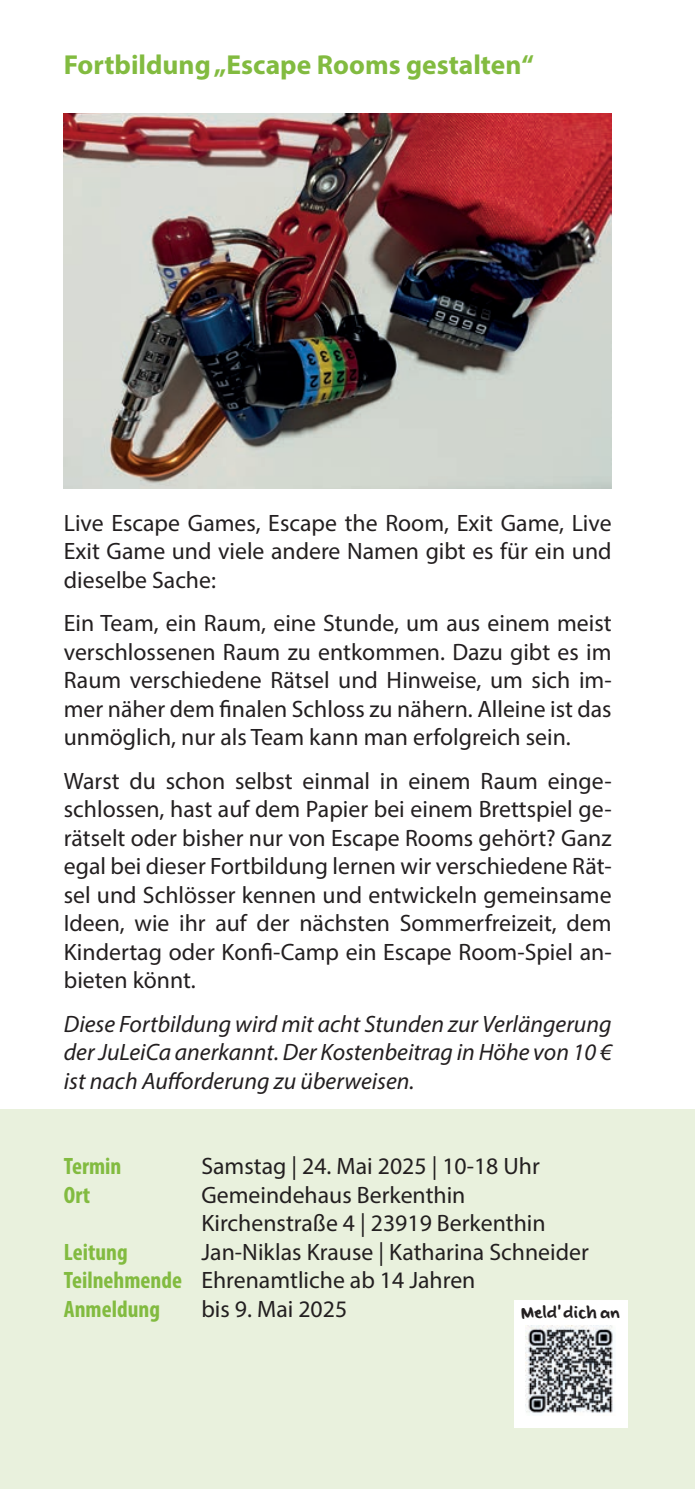
<style>
.page{position:relative;width:695px;height:1489px;background:#fff}
.page>*{position:absolute;margin:0;border:0;box-sizing:border-box;transform-origin:0 0}
.t1{font:700 27.5px "Myriad Pro";color:#82bb40}
.t2{font:25px "nenyns.marker.noncommercial";color:#231f20}
.t3{font:23.75px/28.5px "Myriad Pro";color:#231f20;text-align:justify}
.t4{font:italic 23.75px/28.5px "Myriad Pro";color:#231f20;text-align:justify}
.t5{font:700 condensed 23.75px "Myriad Pro";color:#82bb40}
.s1{font-weight:700;font-stretch:condensed;color:#82bb40}
</style>
<div class="page">
<div style="left:0;top:1109px;width:694px;height:379px;background:#e9f1dd"></div>
<img style="left:64px;top:113px;width:547px;height:375px">
<div style="left:514px;top:1299px;width:113px;height:128px;background:#fff"></div>
<img style="left:526px;top:1325px;width:87px;height:88px">
<p class="t1" style="left:64px;top:47px;width:471px">Fortbildung „Escape Rooms gestalten“</p>
<p class="t3" style="left:64px;top:508px;width:549px">Live Escape Games, Escape the Room, Exit Game, Live Exit Game und viele andere Namen gibt es für ein und dieselbe Sache:</p>
<p class="t3" style="left:64px;top:608px;width:549px">Ein Team, ein Raum, eine Stunde, um aus einem meist verschlossenen Raum zu entkommen. Dazu gibt es im Raum verschiedene Rätsel und Hinweise, um sich im&shy;mer näher dem finalen Schloss zu nähern. Alleine ist das unmöglich, nur als Team kann man erfolgreich sein.</p>
<p class="t3" style="left:64px;top:766px;width:549px">Warst du schon selbst einmal in einem Raum einge&shy;schlossen, hast auf dem Papier bei einem Brettspiel ge&shy;rätselt oder bisher nur von Escape Rooms gehört? Ganz egal bei dieser Fortbildung lernen wir verschiedene Rät&shy;sel und Schlösser kennen und entwickeln gemeinsame Ideen, wie ihr auf der nächsten Sommerfreizeit, dem Kindertag oder Konfi-Camp ein Escape Room-Spiel an&shy;bieten könnt.</p>
<p class="t4" style="left:64px;top:1009px;width:549px">Diese Fortbildung wird mit acht Stunden zur Verlängerung der JuLeiCa anerkannt. Der Kostenbeitrag in Höhe von 10 € ist nach Aufforderung zu überweisen.</p>
<p class="t5" style="left:64px;top:1151px;width:59px">Termin</p>
<p class="t3" style="left:201px;top:1151px;width:340px">Samstag | 24. Mai 2025 | 10-18 Uhr</p>
<p class="t5" style="left:64px;top:1180px;width:28px">Ort</p>
<p class="t3" style="left:201px;top:1180px;width:345px">Gemeindehaus Berkenthin<br>Kirchenstraße 4 | 23919 Berkenthin</p>
<p class="t5" style="left:64px;top:1237px;width:65px">Leitung</p>
<p class="t3" style="left:64px;top:1237px;width:526px;text-align:left;text-indent:137px">Jan-Niklas Krause | Katharina Schneider<br><span class="s1">Teilnehmende</span> Ehrenamtliche ab 14 Jahren<br><span class="s1">Anmeldung</span></p>
<p class="t3" style="left:201px;top:1294px;width:147px">bis 9. Mai 2025</p>
<p class="t2" style="left:521px;top:1302px;width:100px">Meld‘dich an</p>
</div>
